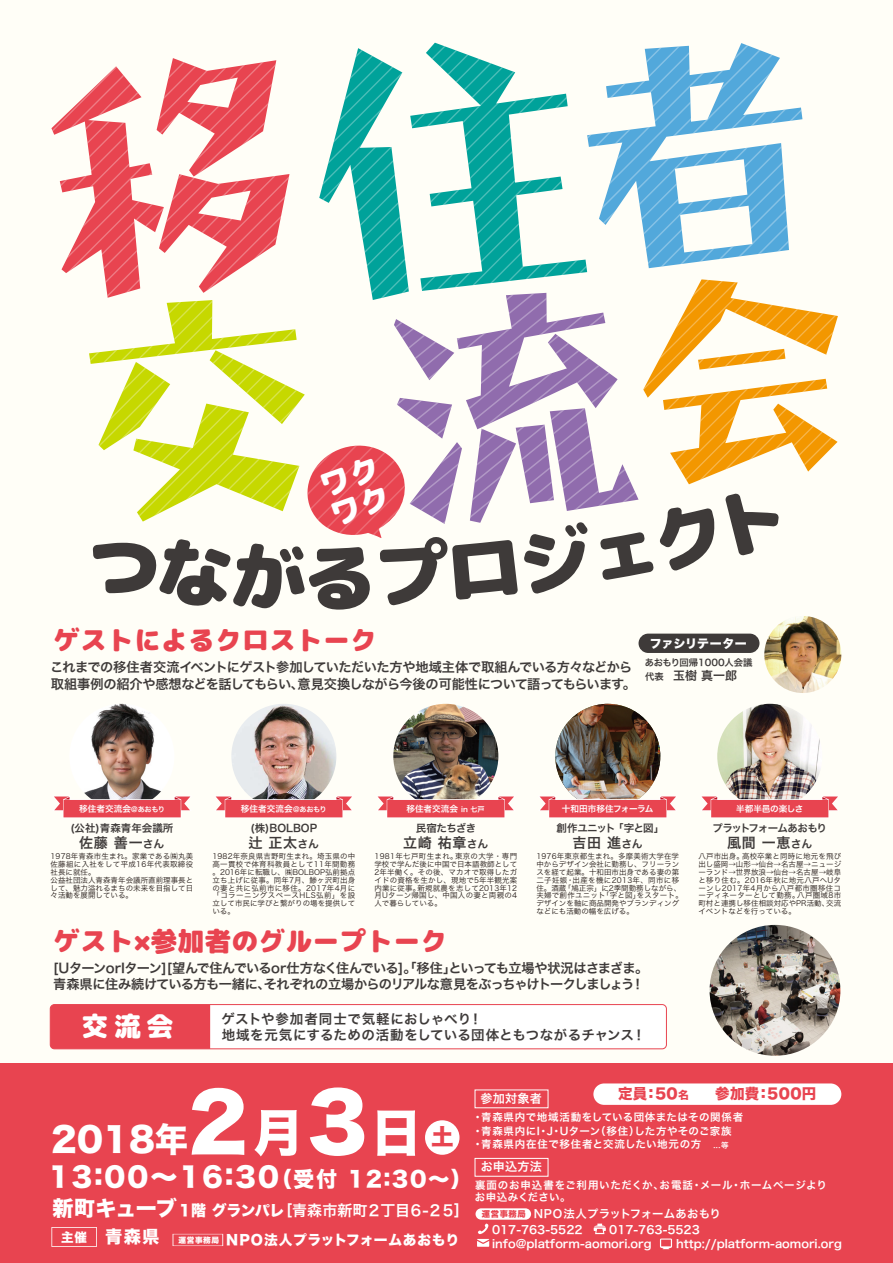
<style>
.page{position:relative;width:893px;height:1263px;background:#fffef7}
.page>*{position:absolute;margin:0;border:0;box-sizing:border-box;transform-origin:0 0}
.t1{font:78.3px "Hira Kaku Std N W8";color:#fff}
.t2{font:33.45px "Hira Kaku Std N W8";color:#fff}
.t3{font:31.2px/30.8px "rounded mplus 2 p black";color:#fff}
.t4{font:27px "rounded mplus 2 p black";color:#e84450}
.t5{font:27px "Hira Kaku Std N W8";letter-spacing:.075em;color:#fff}
.t6{font:27px "rounded mplus 2 p black";color:#fff}
.t7{font:22.65px "Hira Kaku Std N W8";color:#e84450}
.t8{font:17.25px "Hira Kaku Std N W8";color:#fff}
.t9{font:15px "Hira Kaku Std N W6";letter-spacing:-.03em;color:#fff}
.t10{font:14.4px "Hira Kaku Std N W8";letter-spacing:.025em;color:#e84450}
.t11{font:13.95px "Hira Kaku Std N W6";letter-spacing:.05em;color:#3e3a39}
.t12{font:13.8px "Hira Kaku Std N W8";letter-spacing:.04em;color:#fff}
.t13{font:13.5px "Hira Kaku Std N W6";letter-spacing:.025em;color:#3e3a39}
.t14{font:13.2px/16.5px "Hira Kaku Std N W6";letter-spacing:-.04em;color:#3e3a39}
.t15{font:12.15px "Hira Kaku Std N W6";letter-spacing:.025em;color:#fff}
.t16{font:12px "Hira Kaku Std N W8";color:#fff}
.t17{font:12px "Hira Kaku Std N W6";color:#3e3a39}
.t18{font:11.4px/13.5px "Hira Kaku Std N W6";color:#fff}
.t19{font:10.5px/13.5px "Hira Kaku Std N W6";letter-spacing:.055em;color:#fff}
.t20{font:10.5px "Hira Kaku Std N W6";letter-spacing:-.05em;color:#3e3a39}
.t21{font:10.5px "Hira Kaku Std N W6";letter-spacing:-.07em;color:#3e3a39}
.t22{font:10.5px "Hira Kaku Std N W6";color:#3e3a39}
.t23{font:9.3px "Hira Kaku Std N W6";color:#3e3a39}
.t24{font:8.7px "Hira Kaku Std N W6";color:#fff}
.t25{font:8.7px "Hira Kaku Std N W6";letter-spacing:-.03em;color:#fff}
.t26{font:8.7px "Hira Kaku Std N W6";letter-spacing:-.02em;color:#fff}
.t27{font:7.5px/7.8px "Hira Kaku Std N W3";letter-spacing:.005em;color:#221815;text-align:justify}
.s1{font-size:9.3px}
.s2{font-size:7.2px}
.s3{font-size:10.95px}
.s4{font-family:"Koz Go Pr 6 N"}
.s5{font-size:50.55px}
.s6{font-size:21.3px}
.s7{font-family:"Hira Kaku Std N W8";font-size:21px}
.s8{font-family:"Hira Kaku Std N W8"}
.s9{font-size:12.6px}
.s10{font-size:10.8px}
.s11{font-size:7.5px}
.s12{font-family:"Hira Kaku Std N W8";font-size:8.25px;color:#e84450}
</style>
<div class="page">
<div style="left:0;top:1063px;width:893px;height:200px;background:#e84450"></div>
<div style="left:638px;top:634px;width:121px;height:19px;background:#3e3a39;border-radius:10px"></div>
<img style="left:764px;top:616px;width:77px;height:77px;border-radius:39px">
<div style="left:476px;top:1208px;width:55px;height:12px;background:#fff;border-radius:6px"></div>
<svg style="left:51px;top:1227px;width:46px;height:20px"></svg>
<svg style="left:173px;top:1234px;width:50px;height:12px"></svg>
<svg style="left:594px;top:1223px;width:12px;height:11px"></svg>
<svg style="left:477px;top:1223px;width:12px;height:24px"></svg>
<svg style="left:660px;top:1238px;width:12px;height:11px"></svg>
<img style="left:231px;top:704px;width:105px;height:105px;border-radius:53px">
<img style="left:69px;top:704px;width:105px;height:105px;border-radius:53px">
<svg style="left:215px;top:796px;width:137px;height:22px;background:#e16770"></svg>
<img style="left:717px;top:704px;width:105px;height:105px;border-radius:53px">
<svg style="left:701px;top:796px;width:137px;height:22px;background:#e76c74"></svg>
<img style="left:393px;top:704px;width:105px;height:105px;border-radius:53px">
<svg style="left:377px;top:796px;width:137px;height:22px;background:#e66b73"></svg>
<img style="left:555px;top:704px;width:105px;height:105px;border-radius:53px">
<svg style="left:539px;top:796px;width:137px;height:22px;background:#e86c73"></svg>
<svg style="left:51px;top:43px;width:787px;height:567px"></svg>
<img style="left:710px;top:925px;width:130px;height:131px;border-radius:65px">
<div style="left:425px;top:1120px;width:34px;height:35px;background:#fff;border-radius:50%"></div>
<div style="left:475px;top:1089px;width:73px;height:19px;border:1px solid #fff"></div>
<div style="left:593px;top:1083px;width:248px;height:22px;background:#fff;border-radius:11px"></div>
<div style="left:475px;top:1158px;width:73px;height:18px;border:1px solid #fff"></div>
<svg style="left:54px;top:796px;width:137px;height:22px;background:#e46a73"></svg>
<div style="left:50px;top:1004px;width:616px;height:45px;background:#fff;border-radius:4px"></div>
<div style="left:50px;top:1004px;width:617px;height:45px;border:1px solid #e84450;border-radius:4px"></div>
<div style="left:50px;top:1004px;width:160px;height:45px;background:#e84450"></div>
<h3 class="t3" style="left:315px;top:473px;width:64px;rotate:-20deg">ワクワク</h3>
<h3 class="t4" style="left:53px;top:621px;width:325px">ゲストによるクロストーク</h3>
<h3 class="t16" style="left:650px;top:636px;width:98px">ファシリテーター</h3>
<p class="t23" style="left:645px;top:655px;width:109px">あおもり回帰1000人会議</p>
<h3 class="t17" style="left:645px;top:666px;width:93px"><span class="s1">代表　</span>玉樹 真一郎</h3>
<h3 class="t14" style="left:50px;top:659px;width:587px">これまでの移住者交流イベントにゲスト参加していただいた方や地域主体で取組んでいる方々などから取組事例の紹介や感想などを話してもらい、意見交換しながら今後の可能性について語ってもらいます。</h3>
<p class="t24" style="left:79px;top:802px;width:87px">移住者交流会<span class="s2">＠あおもり</span></p>
<h3 class="t22" style="left:70px;top:819px;width:105px">(公社)青森青年会議所</h3>
<h3 class="t11" style="left:79px;top:832px;width:87px">佐藤 善一<span class="s3">さん</span></h3>
<p class="t27" style="left:51px;top:852px;width:144px;text-align:left">1978年青森市生まれ。家業である<span class="s4">㈱</span>丸美佐藤組に入社をして平成16年代表取締役社長に就任。<br>公益社団法人青森青年会議所直前理事長として、魅力溢れるまちの未来を目指して日々活動を展開している。</p>
<p class="t24" style="left:241px;top:802px;width:87px">移住者交流会<span class="s2">＠あおもり</span></p>
<h3 class="t20" style="left:251px;top:819px;width:68px">(株)BOLBOP</h3>
<h3 class="t11" style="left:248px;top:832px;width:72px">辻 正太<span class="s3">さん</span></h3>
<p class="t27" style="left:212px;top:852px;width:144px">1982年奈良県吉野町生まれ。埼玉県の中高一貫校で体育科教員として11年間勤務。2016年に転職し、<span class="s4">㈱</span>BOLBOP弘前拠点立ち上げに従事。同年7月、鯵ヶ沢町出身の妻と共に弘前市に移住。2017年4月に「コラーニングスペースHLS弘前」を設立して市民に学びと繋がりの場を提供している。</p>
<p class="t24" style="left:406px;top:802px;width:80px">移住者交流会 <span class="s2">in 七戸</span></p>
<h3 class="t20" style="left:416px;top:819px;width:62px">民宿たちざき</h3>
<h3 class="t11" style="left:403px;top:832px;width:87px">立崎 祐章<span class="s3">さん</span></h3>
<p class="t27" style="left:374px;top:852px;width:144px">1981年七戸町生まれ。東京の大学・専門学校で学んだ後に中国で日本語教師として2年半働く。その後、マカオで取得したガイドの資格を生かし、現地で5年半観光案内業に従事。新規就農を志して2013年12月Uターン帰国し、中国人の妻と両親の4人で暮らしている。</p>
<p class="t25" style="left:562px;top:802px;width:93px">十和田市移住フォーラム</p>
<h3 class="t20" style="left:557px;top:819px;width:109px">創作ユニット 「字と図」</h3>
<h3 class="t11" style="left:572px;top:832px;width:72px">吉田 進<span class="s3">さん</span></h3>
<p class="t27" style="left:536px;top:852px;width:148px;text-align:left">1976年東京都生まれ。多摩美術大学在学中からデザイン会社に勤務し、フリーランスを経て起業。十和田市出身である妻の第二子妊娠・出産を機に2013年、同市に移住。酒蔵「鳩正宗」に2季間勤務しながら、夫婦で創作ユニット「字と図」をスタート。デザインを軸に商品開発やブランディングなどにも活動の幅を広げる。</p>
<h3 class="t4" style="left:53px;top:922px;width:396px">ゲスト×参加者のグループトーク</h3>
<h3 class="t14" style="left:53px;top:960px;width:597px">[UターンorIターン][望んで住んでいるor仕方なく住んでいる]。「移住」といっても立場や状況はさまざま。青森県に住み続けている方も一緒に、それぞれの立場からのリアルな意見をぶっちゃけトークしましょう！</h3>
<h3 class="t6" style="left:82px;top:1007px;width:93px">交流会</h3>
<h3 class="t13" style="left:221px;top:1008px;width:262px">ゲストや参加者同士で気軽におしゃべり！</h3>
<h3 class="t13" style="left:222px;top:1024px;width:425px">地域を元気にするための活動をしている団体ともつながるチャンス！</h3>
<p class="t26" style="left:736px;top:802px;width:69px">半都半邑の楽しさ</p>
<h3 class="t21" style="left:713px;top:819px;width:116px">プラットフォームあおもり</h3>
<h3 class="t11" style="left:727px;top:832px;width:87px">風間 一恵<span class="s3">さん</span></h3>
<p class="t27" style="left:698px;top:852px;width:144px">八戸市出身。高校卒業と同時に地元を飛び出し盛岡→山形→仙台→名古屋→ニュージーランド→世界放浪→仙台→名古屋→岐阜と移り住む。2016年秋に地元八戸へUターンし2017年4月から八戸都市圏移住コーディネーターとして勤務。八戸圏域8市町村と連携し移住相談対応やPR活動、交流イベントなどを行っている。</p>
<h1 class="t1" style="left:179px;top:1079px;width:244px">２<span class="s5">月</span>３<span class="s5">日</span></h1>
<h2 class="t2" style="left:51px;top:1120px;width:139px">2018年</h2>
<h3 class="t7" style="left:431px;top:1124px;width:24px">土</h3>
<h3 class="t5" style="left:49px;top:1161px;width:425px">13:00～16:30<span class="s6">（受付 12:30～）</span></h3>
<h3 class="t9" style="left:53px;top:1199px;width:409px"><span class="s7">新町キューブ</span> <span class="s8">1階 グランパレ</span>[青森市新町２丁目６-２５]</h3>
<h3 class="t8" style="left:61px;top:1227px;width:100px"><span class="s9">主催</span> 青森県</h3>
<h3 class="t12" style="left:178px;top:1232px;width:282px"><sup>運営事務局</sup> NPO法人プラットフォームあおもり</h3>
<h3 class="t10" style="left:618px;top:1086px;width:200px">定員：50<span class="s10">名　</span>　参加費：500円</h3>
<h3 class="t15" style="left:480px;top:1089px;width:63px">参加対象者</h3>
<h3 class="t19" style="left:472px;top:1111px;width:272px">・青森県内で地域活動をしている団体またはその関係者・青森県内にI・J・Uターン（移住）した方やそのご家族・青森県内在住で移住者と交流したい地元の方　<span class="s11">...等</span></h3>
<h3 class="t15" style="left:481px;top:1157px;width:63px">お申込方法</h3>
<h3 class="t19" style="left:475px;top:1180px;width:354px;line-height:12px">裏面のお申込書をご利用いただくか、お電話・メール・ホームページよりお申込みください。</h3>
<h3 class="t18" style="left:477px;top:1223px;width:367px">　 017-763-5522　 　017-763-5523<br>　 info@platform-aomori.org　 http://platform-aomori.org</h3>
<h3 class="t18" style="left:482px;top:1207px;width:241px"><span class="s12">運営事務局</span> NPO法人プラットフォームあおもり</h3>
</div>
